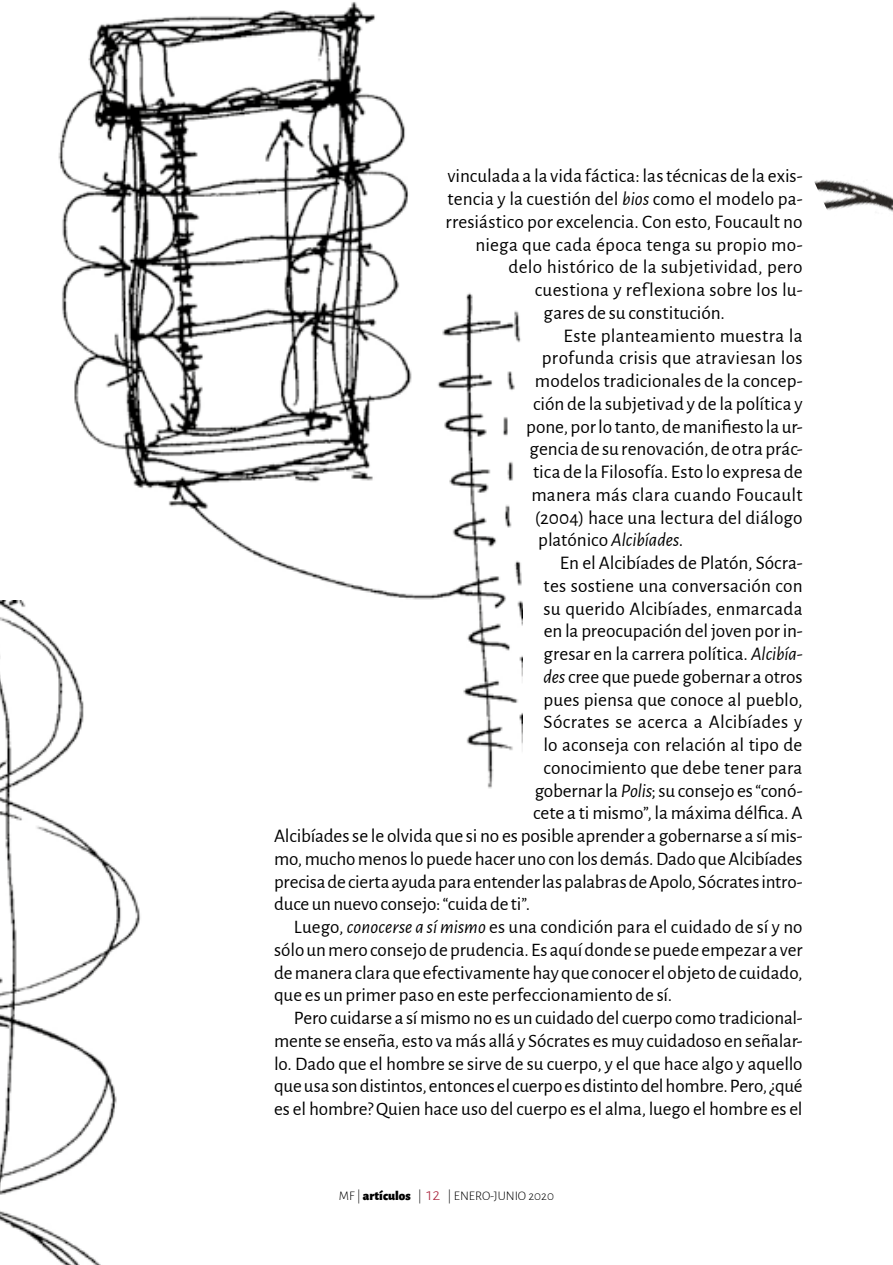
<style>
.page{position:relative;width:893px;height:1265px;background:#fff}
.page>*{position:absolute;margin:0;border:0;box-sizing:border-box;transform-origin:0 0}
.t1{font:19.25px "Alegreya Sans";letter-spacing:.005em;color:#000}
.t2{font:19.07px/22.8px "Alegreya Sans";letter-spacing:-.005em;color:#000;text-align:justify}
.t3{font:300 13.12px "Alegreya Sans";color:#000}
.s1{font-style:italic}
.s2{font-size:19.07px}
.s3{font-weight:900}
.s4{font-size:17.5px;color:#a9223a}
</style>
<div class="page">
<img style="left:58px;top:2px;width:465px;height:787px">
<img style="left:814px;top:179px;width:79px;height:33px">
<img style="left:0;top:600px;width:161px;height:665px">
<p class="t1" style="left:447px;top:163px;width:357px">vinculada a la vida fáctica: lastécnicas de la exis-</p>
<p class="t1" style="left:447px;top:186px;width:357px">tencia y la cuestión del <span class="s1">bios</span> como el modelo pa-</p>
<p class="t1" style="left:446px;top:208px;width:358px">rresiástico por excelencia. Con esto, Foucault no</p>
<p class="t1" style="left:475px;top:231px;width:329px">niega que cada época tenga su propio mo-</p>
<p class="t1" style="left:509px;top:254px;width:296px">delo histórico de la subjetividad, pero</p>
<p class="t1" style="left:535px;top:277px;width:269px">cuestiona y reflexiona sobre los lu-</p>
<p class="t1" style="left:544px;top:299px;width:183px">gares de su constitución.</p>
<p class="t1" style="left:563px;top:322px;width:241px">Este planteamiento muestra la</p>
<p class="t1" style="left:542px;top:345px;width:262px">profunda crisis que atraviesan los</p>
<p class="t1" style="left:535px;top:368px;width:269px">modelos tradicionales de la concep-</p>
<p class="t1" style="left:533px;top:390px;width:271px">ción de la subjetivad y de la política y</p>
<p class="t1" style="left:526px;top:413px;width:278px">pone,porlotanto,demanifiestolaur-</p>
<p class="t1" style="left:530px;top:436px;width:275px">genciade surenovación,deotraprác-</p>
<p class="t1" style="left:533px;top:459px;width:271px">tica de la Filosofía. Esto lo expresa de</p>
<p class="t1" style="left:531px;top:481px;width:273px">manera más clara cuando Foucault</p>
<p class="t1" style="left:535px;top:504px;width:269px">(2004) hace una lectura del diálogo</p>
<p class="t1" style="left:538px;top:527px;width:147px">platónico <span class="s1">Alcibíades</span>.</p>
<p class="t1" style="left:560px;top:550px;width:244px">En el Alcibíades de Platón, Sócra-</p>
<p class="t1" style="left:544px;top:572px;width:261px">tes sostiene una conversación con</p>
<p class="t1" style="left:544px;top:595px;width:261px">su querido Alcibíades, enmarcada</p>
<p class="t1" style="left:544px;top:618px;width:260px">en la preocupación del joven porin-</p>
<p class="t1" style="left:544px;top:641px;width:261px">gresar en la carrera política. <span class="s1">Alcibía-</span></p>
<p class="t1" style="left:544px;top:663px;width:260px"><span class="s1">des</span>cree que puede gobernar a otros</p>
<p class="t1" style="left:544px;top:686px;width:260px">pues piensa que conoce al pueblo,</p>
<p class="t1" style="left:543px;top:709px;width:261px">Sócrates se acerca a Alcibíades y</p>
<p class="t1" style="left:543px;top:732px;width:260px">lo aconseja con relación al tipo de</p>
<p class="t1" style="left:543px;top:754px;width:260px">conocimiento que debe tener para</p>
<p class="t1" style="left:535px;top:777px;width:269px">gobernarla <span class="s1">Polis</span>;su consejo es“conó-</p>
<p class="t1" style="left:533px;top:800px;width:271px">cete a ti mismo”, la máxima délfica.A</p>
<p class="t1" style="left:274px;top:823px;width:530px">Alcibíadesse le olvida que si no es posible aprender a <span class="s2">gobernarse a sí mis-</span></p>
<p class="t2" style="left:274px;top:846px;width:530px">mo,muchomenoslo puedehacer uno conlosdemás.Dado queAlcibíades precisadeciertaayudaparaentenderlaspalabrasdeApolo,Sócratesintro&shy;duceunnuevoconsejo:“cuidade ti”.</p>
<p class="t2" style="left:274px;top:915px;width:530px;text-indent:20px">Luego, <span class="s1">conocerse a sí mismo</span> es una condición para el cuidado de sí y no sólounmeroconsejodeprudencia.Es aquídonde sepuede empezar a ver demanera claraque efectivamentehayque conocer elobjetode cuidado, que es un primer paso en este perfeccionamiento de sí.</p>
<p class="t2" style="left:274px;top:1006px;width:530px;text-indent:20px">Pero cuidarse a sí mismo no es un cuidado delcuerpo como tradicional&shy;mente se enseña, esto va más allá y Sócrates es muy cuidadoso en señalar&shy;lo. Dado que el hombre se sirve de su cuerpo, y el que hace algo y aquello queusasondistintos,entonceselcuerpoesdistintodelhombre.Pero,¿qué es el hombre? Quien hace uso delcuerpo es el alma, luego el hombre es el</p>
<p class="t3" style="left:339px;top:1187px;width:217px">MF | <span class="s3">artículos</span> | <span class="s4">12</span> | ENERO-JUNIO 2020</p>
</div>
